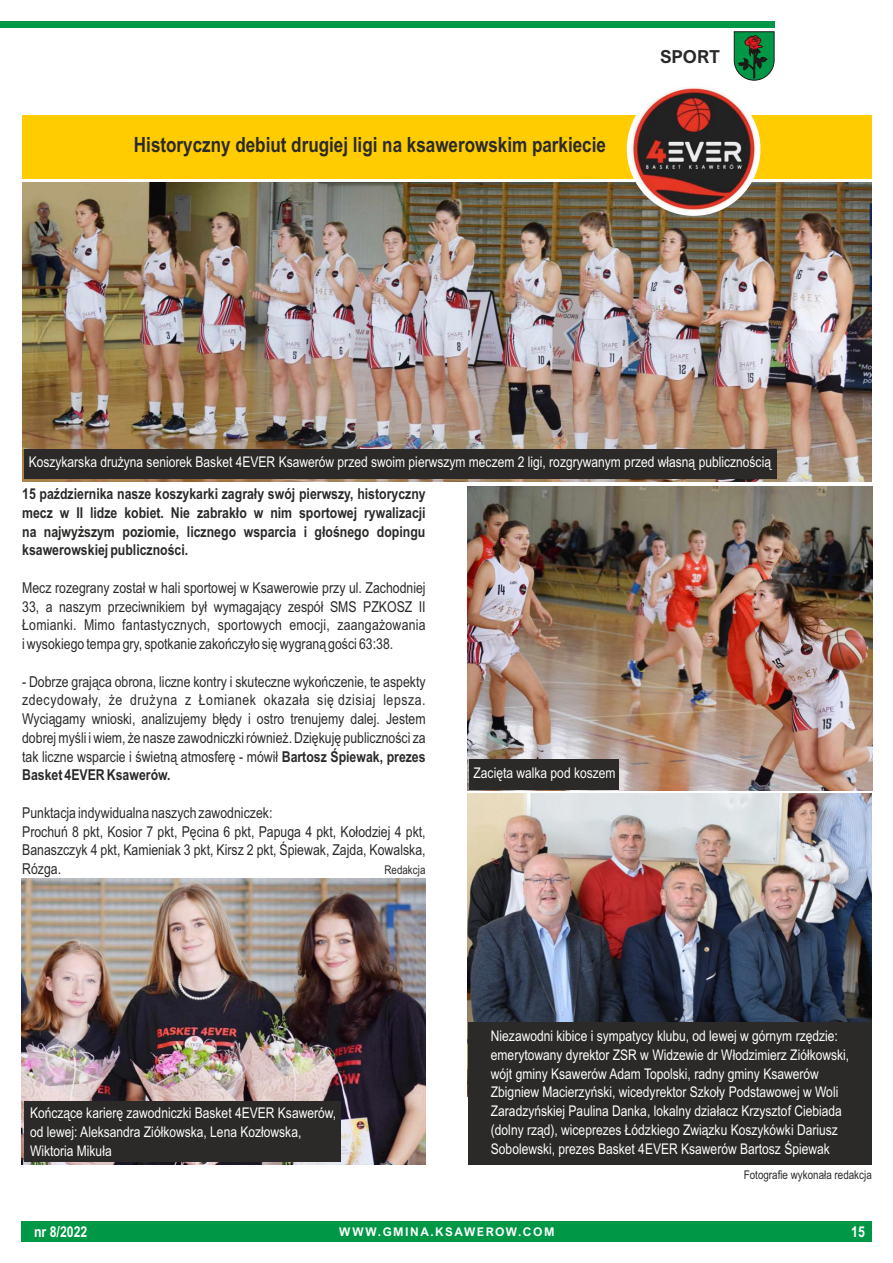
<style>
.page{position:relative;width:893px;height:1263px;background:#fff}
.page>*{position:absolute;margin:0;border:0;box-sizing:border-box;transform-origin:0 0}
.t1{font:700 21px "Arial Narrow";color:#2b2a29}
.t2{font:700 18px "Arial Nova";color:#2b2a29}
.t3{font:15px/18.8px "Arial Narrow";color:#2b2a29;text-align:justify}
.t4{font:700 15px/18.8px "Arial Narrow";color:#2b2a29;text-align:justify}
.t5{font:700 15px "Arial Narrow";color:#fefefe}
.t6{font:14.7px/18.8px "Arial Narrow";color:#fefefe}
.t7{font:12px "Arial Narrow";color:#2b2a29}
.t8{font:700 12px "Arial Nova";letter-spacing:.125em;color:#fefefe}
.s1{font-weight:700}
</style>
<div class="page">
<div style="left:21px;top:1221px;width:851px;height:21px;background:#009846"></div>
<div style="left:0;top:21px;width:774px;height:6px;background:#009846"></div>
<svg style="left:734px;top:31px;width:41px;height:50px;background:#2d7e4c"></svg>
<img style="left:22px;top:183px;width:849px;height:298px">
<div style="left:22px;top:115px;width:849px;height:64px;background:#fecc00"></div>
<img style="left:629px;top:84px;width:129px;height:130px;border-radius:50%">
<div style="left:627px;top:82px;width:133px;height:134px;border:4px solid #fefefe;border-radius:50%"></div>
<div style="left:25px;top:449px;width:752px;height:29px;background:#2b2a29"></div>
<img style="left:22px;top:879px;width:404px;height:285px">
<div style="left:24px;top:1101px;width:317px;height:61px;background:#2b2a29"></div>
<img style="left:467px;top:486px;width:405px;height:304px">
<div style="left:470px;top:759px;width:149px;height:30px;background:#2b2a29"></div>
<img style="left:468px;top:794px;width:403px;height:228px">
<div style="left:468px;top:1022px;width:403px;height:142px;background:#2b2a29"></div>
<h1 class="t1" style="left:134px;top:137px;width:473px">Historyczny debiut drugiej ligi na ksawerowskim parkiecie</h1>
<p class="t2" style="left:660px;top:50px;width:62px">SPORT</p>
<p class="t6" style="left:29px;top:454px;width:744px">Koszykarska drużyna seniorek Basket 4EVER Ksawerów przed swoim pierwszym meczem 2 ligi, rozgrywanym przed własną publicznością</p>
<p class="t4" style="left:22px;top:486px;width:405px">15 października nasze koszykarki zagrały swój pierwszy, historyczny mecz w II lidze kobiet. Nie zabrakło w nim sportowej rywalizacji na najwyższym poziomie, licznego wsparcia i głośnego dopingu ksawerowskiej publiczności.</p>
<p class="t3" style="left:22px;top:579px;width:405px">Mecz rozegrany został w hali sportowej w Ksawerowie przy ul. Zachodniej 33, a naszym przeciwnikiem był wymagający zespół SMS PZKOSZ II Łomianki. Mimo fantastycznych, sportowych emocji, zaangażowania i wysokiego tempa gry, spotkanie zakończyło się wygraną gości 63:38.</p>
<p class="t3" style="left:22px;top:673px;width:405px">- Dobrze grająca obrona, liczne kontry i skuteczne wykończenie, te aspekty zdecydowały, że drużyna z Łomianek okazała się dzisiaj lepsza.<br>Wyciągamy wnioski, analizujemy błędy i ostro trenujemy dalej. Jestem dobrej myśli i wiem, że nasze zawodniczki również. Dziękuję publiczności za tak liczne wsparcie i świetną atmosferę - mówił <span class="s1">Bartosz Śpiewak, prezes Basket 4EVER Ksawerów.</span></p>
<p class="t3" style="left:22px;top:804px;width:405px;text-align:left">Punktacja indywidualna naszych zawodniczek:<br>Prochuń 8 pkt, Kosior 7 pkt, Pęcina 6 pkt, Papuga 4 pkt, Kołodziej 4 pkt, Banaszczyk 4 pkt, Kamieniak 3 pkt, Kirsz 2 pkt, Śpiewak, Zajda, Kowalska, Rózga.</p>
<p class="t7" style="left:384px;top:865px;width:43px">Redakcja</p>
<p class="t6" style="left:474px;top:765px;width:144px">Zacięta walka pod koszem</p>
<p class="t6" style="left:30px;top:1105px;width:308px">Kończące karierę zawodniczki Basket 4EVER Ksawerów, od lewej: Aleksandra Ziółkowska, Lena Kozłowska,<br>Wiktoria Mikuła</p>
<p class="t6" style="left:491px;top:1028px;width:360px">Niezawodni kibice i sympatycy klubu, od lewej w górnym rzędzie: emerytowany dyrektor ZSR w Widzewie dr Włodzimierz Ziółkowski, wójt gminy Ksawerów Adam Topolski, radny gminy Ksawerów Zbigniew Macierzyński, wicedyrektor Szkoły Podstawowej w Woli Zaradzyńskiej Paulina Danka, lokalny działacz Krzysztof Ciebiada (dolny rząd), wiceprezes Łódzkiego Związku Koszykówki Dariusz Sobolewski, prezes Basket 4EVER Ksawerów Bartosz Śpiewak</p>
<p class="t7" style="left:744px;top:1170px;width:129px">Fotografie wykonała redakcja</p>
<p class="t5" style="left:34px;top:1226px;width:55px">nr 8/2022</p>
<p class="t8" style="left:339px;top:1227px;width:217px">WWW.GMINA.KSAWEROW.COM</p>
<p class="t5" style="left:851px;top:1226px;width:15px">15</p>
</div>
